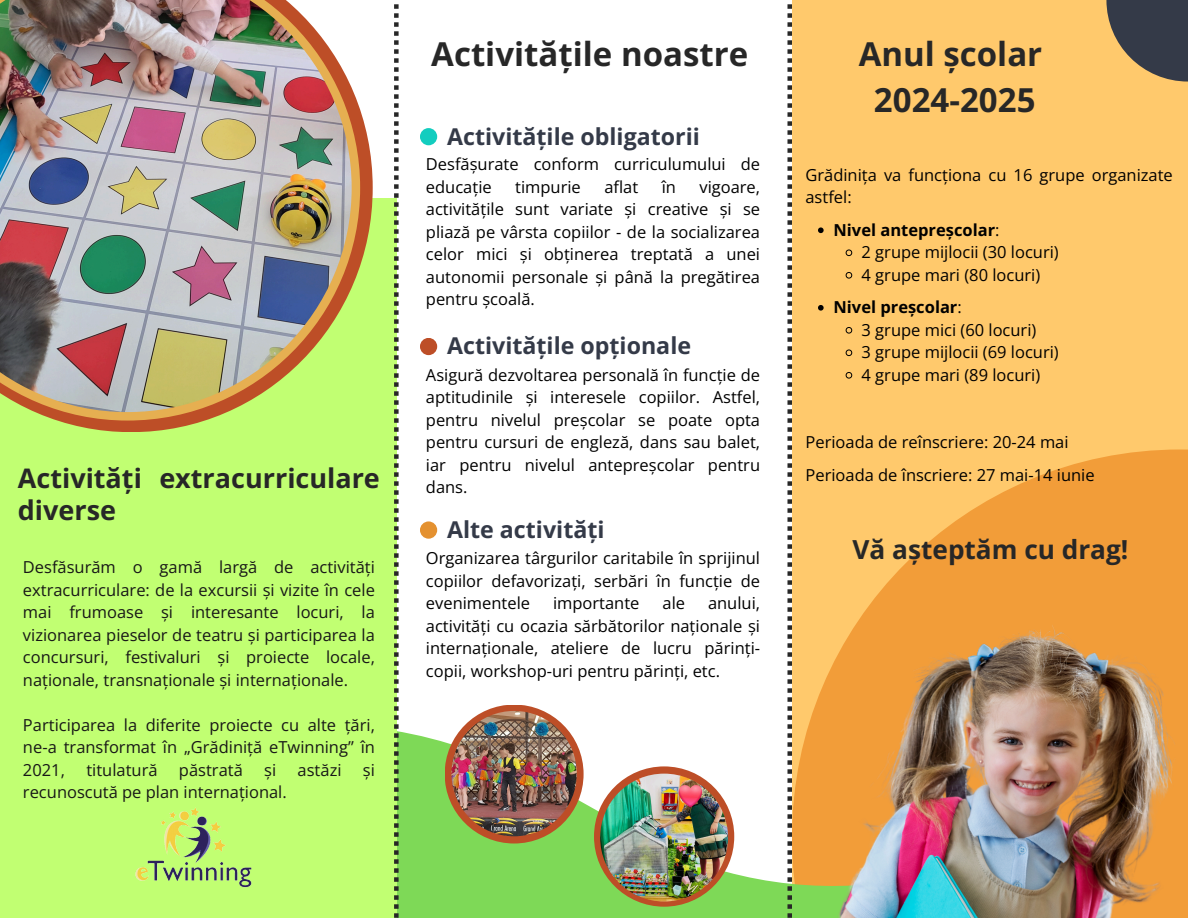
<style>
.page{position:relative;width:1188px;height:918px;background:#fff}
.page>*{position:absolute;margin:0;border:0;box-sizing:border-box;transform-origin:0 0}
.t1{font:700 33px "Open Sans";color:#272727}
.t2{font:700 27px "Open Sans";color:#272727}
.t3{font:700 26.25px "Open Sans";color:#272727}
.t4{font:700 23.25px "Open Sans";color:#343a48}
.t5{font:16.5px/22.5px "Open Sans";color:#000;text-align:justify}
.t6{font:16.5px/22.5px "Open Sans";color:#171717;text-align:justify}
.t7{font:700 16.5px "Open Sans";color:#000}
.s1{font-weight:400}
</style>
<div class="page">
<div style="left:792px;top:0;width:396px;height:918px;background:#ffc96c"></div>
<svg style="left:969px;top:449px;width:219px;height:166px;fill:#f29d39"></svg>
<svg style="left:399px;top:512px;width:757px;height:406px"></svg>
<div style="left:0;top:198px;width:396px;height:720px;background:#c1ff72"></div>
<svg style="left:1106px;top:0;width:82px;height:82px;fill:#343a48"></svg>
<svg style="left:59px;top:109px;width:314px;height:323px"></svg>
<img style="left:0;top:0;width:360px;height:421px">
<div style="left:594px;top:766px;width:140px;height:141px;background:#bd4e27;border-radius:50%"></div>
<img style="left:600px;top:774px;width:128px;height:128px;border-radius:50%">
<div style="left:445px;top:705px;width:139px;height:139px;background:#bd4e27;border-radius:50%"></div>
<img style="left:451px;top:711px;width:126px;height:125px;border-radius:50%">
<div style="left:420px;top:128px;width:17px;height:17px;background:#13cdbf;border-radius:50%"></div>
<svg style="left:394px;top:4px;width:5px;height:914px"></svg>
<svg style="left:787px;top:4px;width:5px;height:611px"></svg>
<img style="left:734px;top:615px;width:454px;height:303px">
<img style="left:135px;top:807px;width:117px;height:81px">
<div style="left:420px;top:338px;width:17px;height:17px;background:#bd4e27;border-radius:50%"></div>
<div style="left:420px;top:521px;width:17px;height:18px;background:#e49130;border-radius:50%"></div>
<svg style="left:818px;top:227px;width:6px;height:6px"></svg>
<svg style="left:845px;top:249px;width:7px;height:7px"></svg>
<svg style="left:845px;top:272px;width:7px;height:7px"></svg>
<svg style="left:818px;top:305px;width:6px;height:6px"></svg>
<svg style="left:845px;top:327px;width:7px;height:7px"></svg>
<svg style="left:845px;top:349px;width:7px;height:7px"></svg>
<svg style="left:845px;top:372px;width:7px;height:7px"></svg>
<p class="t1" style="left:431px;top:31px;width:318px">Activitățile noastre</p>
<p class="t4" style="left:447px;top:120px;width:254px">Activitățile obligatorii</p>
<p class="t1" style="left:859px;top:30px;width:185px">Anul școlar</p>
<p class="t1" style="left:874px;top:76px;width:163px">2024-2025</p>
<p class="t5" style="left:426px;top:153px;width:336px">Desfășurate conform curriculumului de educație</p>
<p class="t5" style="left:806px;top:163px;width:369px">Grădinița va funcționa cu 16 grupe organizate astfel:</p>
<p class="t7" style="left:834px;top:218px;width:167px">Nivel antepreșcolar<span class="s1">:</span></p>
<p class="t5" style="left:862px;top:240px;width:199px">2 grupe mijlocii (30 locuri)</p>
<h2 class="t5" style="left:862px;top:263px;width:180px">4 grupe mari (80 locuri)</h2>
<p class="t7" style="left:834px;top:295px;width:130px">Nivel preșcolar<span class="s1">:</span></p>
<h1 class="t5" style="left:862px;top:318px;width:176px">3 grupe mici (60 locuri)</h1>
<p class="t5" style="left:862px;top:340px;width:199px">3 grupe mijlocii (69 locuri)</p>
<p class="t5" style="left:862px;top:363px;width:180px">4 grupe mari (89 locuri)</p>
<p class="t5" style="left:515px;top:175px;width:67px">timpurie</p>
<p class="t5" style="left:604px;top:175px;width:35px">aflat</p>
<p class="t5" style="left:662px;top:175px;width:16px">în</p>
<p class="t5" style="left:426px;top:175px;width:336px;text-indent:274px">vigoare, activitățile sunt variate și creative și se pliază pe vârsta copiilor - de la socializarea celor mici și obținerea treptată a unei autonomii personale și până la pregătirea pentru școală.</p>
<p class="t4" style="left:447px;top:330px;width:246px">Activitățile opționale</p>
<p class="t5" style="left:426px;top:363px;width:336px">Asigură dezvoltarea personală în funcție de aptitudinile și interesele copiilor. Astfel, pentru nivelul preșcolar se poate opta pentru cursuri de engleză, dans sau balet, iar pentru nivelul antepreșcolar pentru dans.</p>
<p class="t5" style="left:806px;top:430px;width:265px">Perioada de reînscriere: 20-24 mai</p>
<p class="t2" style="left:18px;top:460px;width:363px">Activități extracurriculare</p>
<p class="t5" style="left:806px;top:463px;width:291px">Perioada de înscriere: 27 mai-14 iunie</p>
<p class="t2" style="left:18px;top:491px;width:100px">diverse</p>
<p class="t4" style="left:447px;top:513px;width:159px">Alte activități</p>
<p class="t3" style="left:853px;top:531px;width:277px">Vă așteptăm cu drag!</p>
<p class="t5" style="left:426px;top:547px;width:336px">Organizarea târgurilor caritabile în sprijinul copiilor defavorizați, serbări în funcție de evenimentele</p>
<p class="t6" style="left:23px;top:556px;width:353px">Desfăsurăm o gamă largă de activități extracurriculare: de la excursii și vizite în cele mai frumoase și interesante locuri, la vizionarea pieselor de teatru și participarea la concursuri, festivaluri și proiecte locale, naționale, transnaționale și internaționale.</p>
<p class="t6" style="left:23px;top:713px;width:353px">Participarea la diferite proiecte cu alte țări, ne-a transformat în „Grădiniță eTwinning” în 2021,</p>
<p class="t5" style="left:426px;top:592px;width:336px;text-indent:282px">anului, activități cu ocazia sărbătorilor naționale și internaționale, ateliere de lucru părinți&shy;copii, workshop-uri pentru părinți, etc.</p>
<p class="t5" style="left:553px;top:592px;width:88px">importante</p>
<p class="t5" style="left:663px;top:592px;width:24px">ale</p>
<p class="t6" style="left:86px;top:758px;width:73px">titulatură</p>
<p class="t6" style="left:179px;top:758px;width:65px">păstrată</p>
<p class="t6" style="left:264px;top:758px;width:14px">și</p>
<p class="t6" style="left:298px;top:758px;width:45px">astăzi</p>
<p class="t6" style="left:363px;top:758px;width:14px">și</p>
<p class="t6" style="left:23px;top:781px;width:265px">recunoscută pe plan internațional.</p>
</div>
